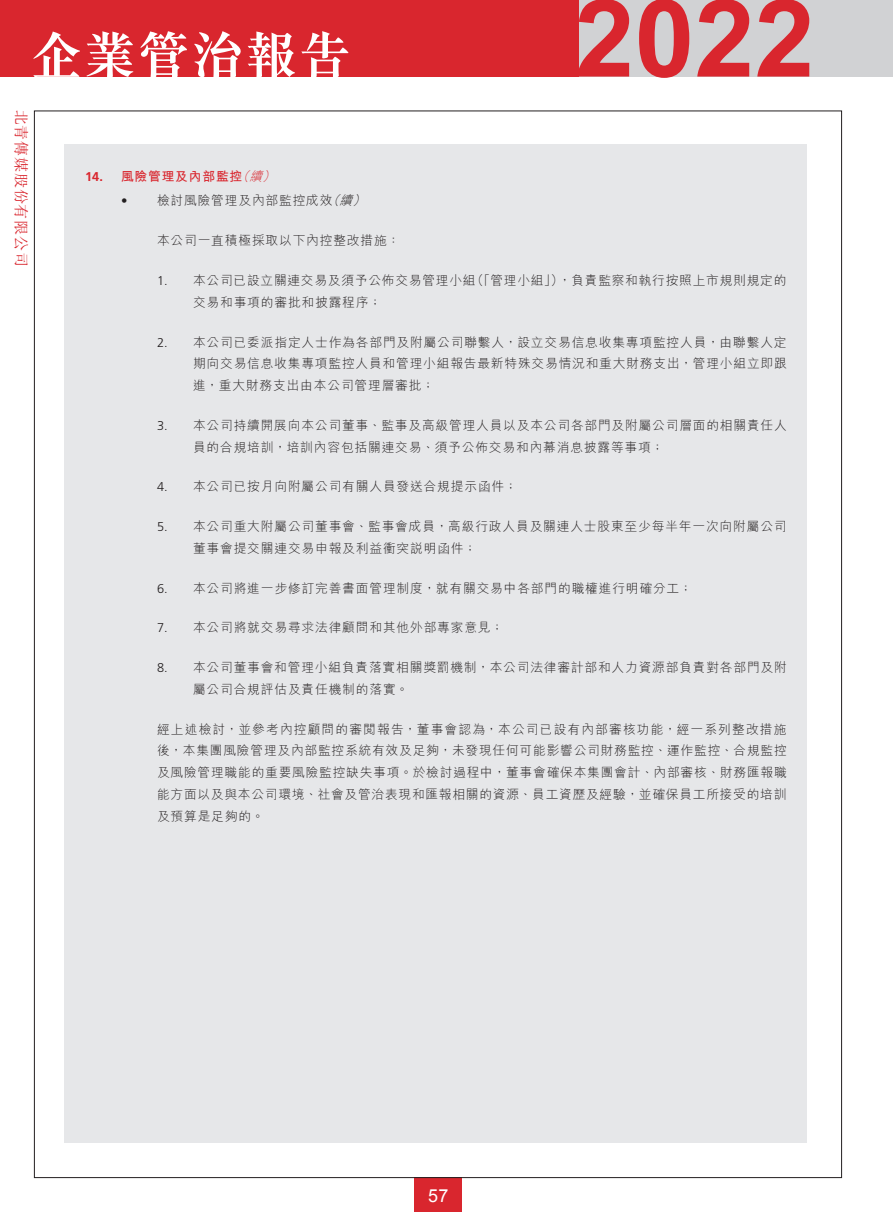
<style>
.page{position:relative;width:893px;height:1212px;background:#fff}
.page>*{position:absolute;margin:0;border:0;box-sizing:border-box;transform-origin:0 0}
.t1{font:700 108px "Arial";color:#d9262e}
.t2{font:700 52.5px "M Sung HK";letter-spacing:.02em;color:#fff}
.t3{font:18px "Arial";color:#fff}
.t4{font:300 15px "M Sung HK";letter-spacing:.045em;color:#d9262e}
._01_Body_Text{font:300 12.75px/21.8px "M Hei HK";letter-spacing:.065em;color:#231f20}
._01_Body_Text-2{font:300 12.75px "Frutiger LT Std";color:#231f20}
._03_H1{font:700 12.75px "M Hei HK";letter-spacing:.065em;color:#d9262e}
._03_H1-2{font:italic 300 12.75px "M Hei HK";color:#d9262e}
._03_H1-3{font:700 12.75px "Frutiger LT Std";color:#d9262e}
._01_Body_Text-3{font:italic 300 12.75px "M Hei HK";color:#231f20}
</style>
<div class="page">
<div style="left:65px;top:145px;width:742px;height:998px;background:#e6e7e9"></div>
<div style="left:415px;top:1177px;width:47px;height:35px;background:#d9262e"></div>
<div style="left:0;top:0;width:595px;height:77px;background:#d9262e"></div>
<div style="left:579px;top:0;width:314px;height:77px;background:#d1d2d4"></div>
<h2 class="t2" style="left:30px;top:19px;width:322px">企業管治報告</h2>
<h1 class="t1" style="left:574px;top:-33px;width:242px">2022</h1>
<p class="t4" style="left:31px;top:110px;width:158px;rotate:90deg">北青傳媒股份有限公司</p>
<p class="_03_H1-3" style="left:85px;top:170px;width:20px">14.</p>
<p class="_03_H1-2" style="left:249px;top:168px;width:19px">續</p>
<p class="_03_H1-2" style="left:236px;top:168px;width:19px">（</p>
<p class="_03_H1-2" style="left:262px;top:168px;width:19px">(</p>
<p class="_03_H1" style="left:121px;top:168px;width:123px">風險管理及內部監控</p>
<p class="_01_Body_Text-2" style="left:121px;top:194px;width:8px">•</p>
<p class="_01_Body_Text-3" style="left:340px;top:192px;width:19px">續</p>
<p class="_01_Body_Text-3" style="left:327px;top:192px;width:19px">（</p>
<p class="_01_Body_Text-3" style="left:353px;top:192px;width:19px">(</p>
<p class="_01_Body_Text" style="left:157px;top:189px;width:177px">檢討風險管理及內部監控成效</p>
<p class="_01_Body_Text" style="left:157px;top:229px;width:244px">本公司一直積極採取以下內控整改措施：</p>
<p class="_01_Body_Text-2" style="left:157px;top:273px;width:12px">1.</p>
<p class="_01_Body_Text" style="left:471px;top:269px;width:94px">（「管理小組」）</p>
<p class="_01_Body_Text" style="left:193px;top:269px;width:284px">本公司已設立關連交易及須予公佈交易管理小組</p>
<p class="_01_Body_Text" style="left:558px;top:269px;width:230px">，負責監察和執行按照上市規則規定的</p>
<p class="_01_Body_Text-2" style="left:157px;top:335px;width:12px">2.</p>
<p class="_01_Body_Text-2" style="left:157px;top:418px;width:12px">3.</p>
<p class="_01_Body_Text-2" style="left:157px;top:480px;width:12px">4.</p>
<p class="_01_Body_Text-2" style="left:157px;top:519px;width:12px">5.</p>
<p class="_01_Body_Text-2" style="left:157px;top:581px;width:12px">6.</p>
<p class="_01_Body_Text-2" style="left:157px;top:621px;width:12px">7.</p>
<p class="_01_Body_Text-2" style="left:157px;top:660px;width:12px">8.</p>
<p class="_01_Body_Text" style="left:193px;top:291px;width:190px">交易和事項的審批和披露程序;</p>
<p class="_01_Body_Text" style="left:193px;top:330px;width:595px">本公司已委派指定人士作為各部門及附屬公司聯繫人，設立交易信息收集專項監控人員，由聯繫人定</p>
<p class="_01_Body_Text" style="left:193px;top:352px;width:595px">期向交易信息收集專項監控人員和管理小組報告最新特殊交易情況和重大財務支出，管理小組立即跟進，重大財務支出由本公司管理層審批;</p>
<p class="_01_Body_Text" style="left:193px;top:414px;width:595px">本公司持續開展向本公司董事、監事及高級管理人員以及本公司各部門及附屬公司層面的相關責任人</p>
<p class="_01_Body_Text" style="left:193px;top:435px;width:472px">員的合規培訓，培訓內容包括關連交易、須予公佈交易和內幕消息披露等事項;</p>
<p class="_01_Body_Text" style="left:193px;top:475px;width:326px">本公司已按月向附屬公司有關人員發送合規提示函件;</p>
<p class="_01_Body_Text" style="left:193px;top:515px;width:595px">本公司重大附屬公司董事會、監事會成員，高級行政人員及關連人士股東至少每半年一次向附屬公司</p>
<p class="_01_Body_Text" style="left:193px;top:537px;width:285px">董事會提交關連交易申報及利益衝突說明函件;</p>
<p class="_01_Body_Text" style="left:193px;top:576px;width:501px">本公司將進一步修訂完善書面管理制度，就有關交易中各部門的職權進行明確分工;</p>
<p class="_01_Body_Text" style="left:193px;top:616px;width:312px">本公司將就交易尋求法律顧問和其他外部專家意見;</p>
<p class="_01_Body_Text" style="left:193px;top:656px;width:595px">本公司董事會和管理小組負責落實相關獎罰機制，本公司法律審計部和人力資源部負責對各部門及附</p>
<p class="_01_Body_Text" style="left:193px;top:678px;width:217px">屬公司合規評估及責任機制的落實。</p>
<p class="_01_Body_Text" style="left:157px;top:717px;width:631px;text-align:justify">經上述檢討，並參考內控顧問的審閱報告，董事會認為，本公司已設有內部審核功能，經一系列整改措施後，本集團風險管理及內部監控系統有效及足夠，未發現任何可能影響公司財務監控、運作監控、合規監控及風險管理職能的重要風險監控缺失事項。於檢討過程中，董事會確保本集團會計、內部審核、財務匯報職能方面以及與本公司環境、社會及管治表現和匯報相關的資源、員工資歷及經驗，並確保員工所接受的培訓及預算是足夠的。</p>
<h3 class="t3" style="left:428px;top:1184px;width:22px">57</h3>
</div>
